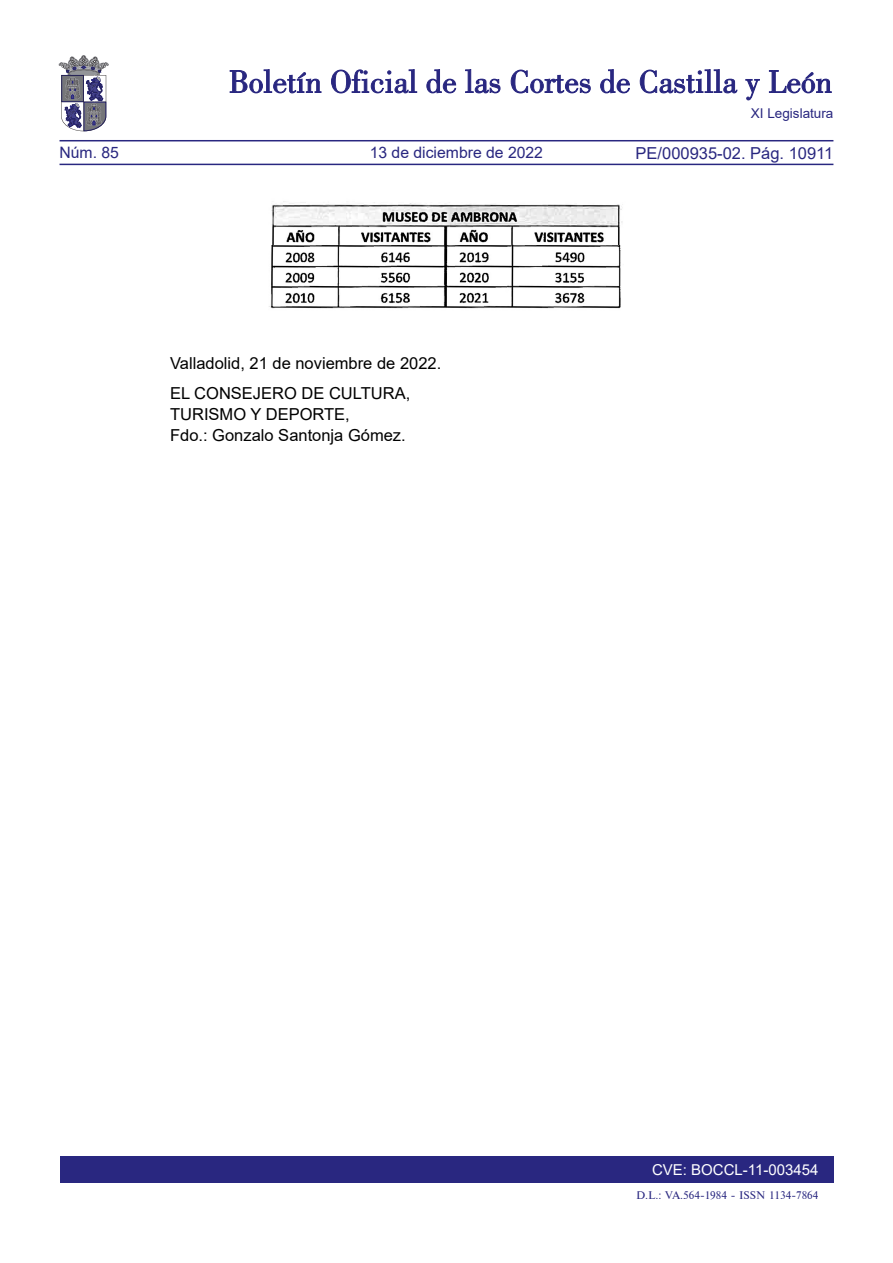
<style>
.page{position:relative;width:893px;height:1263px;background:#fff}
.page>*{position:absolute;margin:0;border:0;box-sizing:border-box;transform-origin:0 0}
.firma{font:16.5px/21px "Arial";color:#000}
.Fecha{font:16.5px "Arial";color:#000}
.t1{font:16.5px "Arial";color:#292780}
.t2{font:15.75px "Arial";color:#292780}
.t3{font:15px "Arial";color:#fff}
.t4{font:13.5px "Arial";color:#292780}
.t5{font:10.5px "Times";color:#292780}
</style>
<div class="page">
<div style="left:60px;top:1157px;width:773px;height:26px;background:#292780"></div>
<hr style="left:60px;top:164px;width:773px;height:1px;background:#292780">
<hr style="left:60px;top:140px;width:773px;height:1px;background:#292780">
<svg style="left:230px;top:69px;width:91px;height:24px"></svg>
<svg style="left:331px;top:69px;width:86px;height:24px"></svg>
<svg style="left:426px;top:69px;width:30px;height:24px"></svg>
<svg style="left:465px;top:69px;width:35px;height:24px"></svg>
<svg style="left:511px;top:70px;width:80px;height:23px"></svg>
<svg style="left:600px;top:69px;width:30px;height:24px"></svg>
<svg style="left:640px;top:69px;width:97px;height:24px"></svg>
<svg style="left:745px;top:79px;width:15px;height:21px"></svg>
<svg style="left:769px;top:70px;width:62px;height:23px"></svg>
<svg style="left:59px;top:55px;width:49px;height:76px"></svg>
<img style="left:269px;top:201px;width:354px;height:108px">
<p class="t4" style="left:751px;top:104px;width:84px">XI Legislatura</p>
<p class="t2" style="left:60px;top:142px;width:61px">Núm. 85</p>
<p class="t2" style="left:370px;top:142px;width:175px">13 de diciembre de 2022</p>
<p class="t1" style="left:636px;top:141px;width:199px">PE/000935-02. Pág. 10911</p>
<p class="Fecha" style="left:170px;top:352px;width:273px">Valladolid, 21 de noviembre de 2022.</p>
<p class="firma" style="left:170px;top:382px;width:242px">EL CONSEJERO DE CULTURA,<br>TURISMO Y DEPORTE,<br>Fdo.: Gonzalo Santonja Gómez.</p>
<p class="t3" style="left:652px;top:1159px;width:168px">CVE: BOCCL-11-003454</p>
<p class="t5" style="left:636px;top:1189px;width:184px">D.L.: VA.564-1984 - ISSN 1134-7864</p>
</div>
